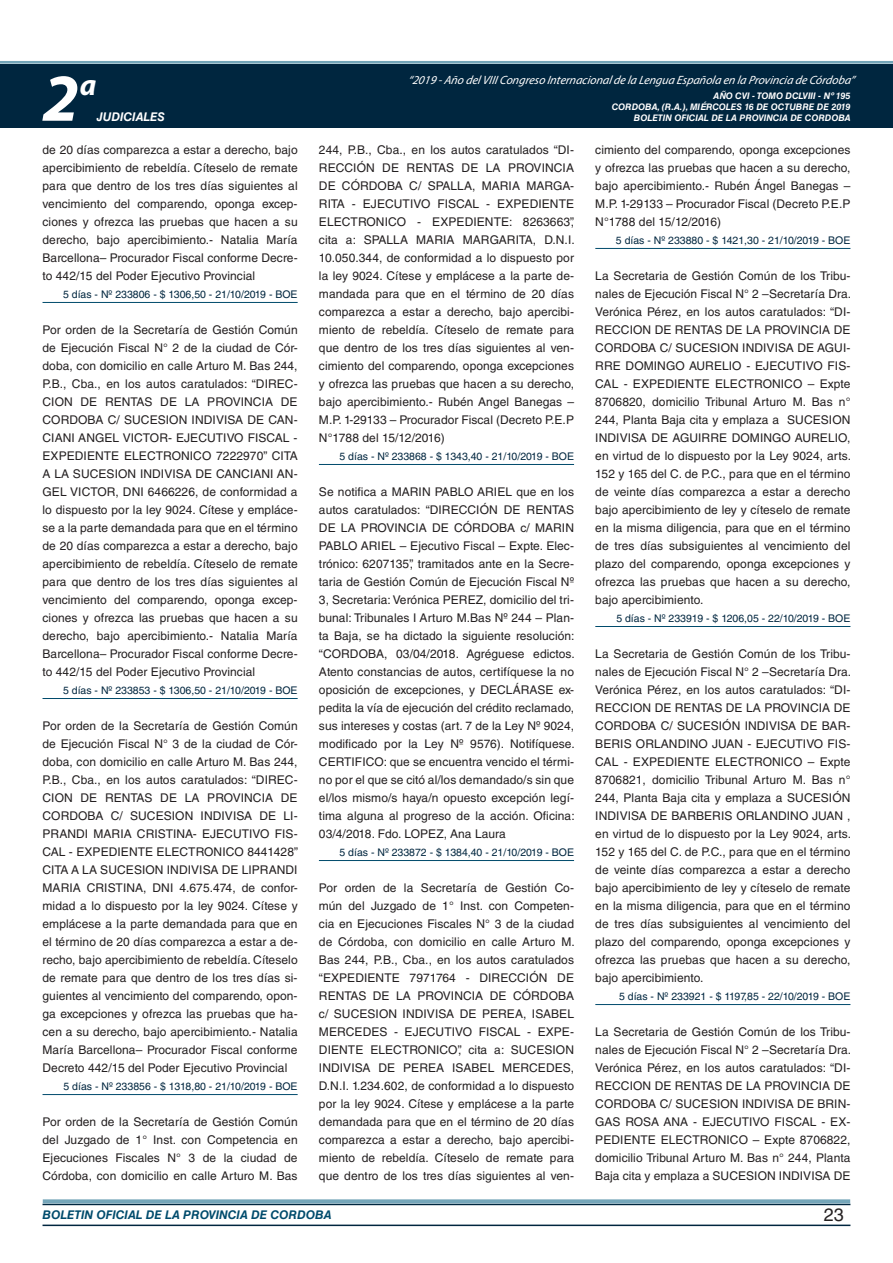
<style>
.page{position:relative;width:893px;height:1263px;background:#fff}
.page>*{position:absolute;margin:0;border:0;box-sizing:border-box;transform-origin:0 0}
.t1{font:italic 700 67.5px "Myriad Pro";color:#fff}
.t2{font:italic 700 30px "Myriad Pro";color:#fff}
.t3{font:18px "Helvetica LT Std";color:#231f20}
.t4{font:12px/18px "Helvetica LT Std";letter-spacing:.005em;color:#231f20;text-align:justify}
.t5{font:italic 12px "Myriad Pro";color:#fff}
.t6{font:italic 700 12px "Helvetica LT Std";color:#004b6c}
.t7{font:italic 700 12px "Helvetica LT Std";color:#fff}
.t8{font:10.5px "Helvetica LT Std";color:#00263f}
.t9{font:italic 700 9px/10.8px "Helvetica LT Std";color:#fff;text-align:right}
</style>
<div class="page">
<div style="left:0;top:61px;width:893px;height:6px;background:#fff;opacity:.75"></div>
<div style="left:0;top:64px;width:893px;height:64px;background:#00263f"></div>
<hr style="left:43px;top:1224px;width:807px;height:2px;background:#00263f">
<div style="left:42px;top:1198px;width:809px;height:8px;background:#fff;opacity:.75"></div>
<hr style="left:43px;top:302px;width:255px;height:1px;background:#004b6c">
<hr style="left:43px;top:698px;width:255px;height:1px;background:#004b6c">
<hr style="left:43px;top:1094px;width:255px;height:1px;background:#004b6c">
<hr style="left:319px;top:464px;width:255px;height:1px;background:#004b6c">
<hr style="left:319px;top:860px;width:255px;height:1px;background:#004b6c">
<hr style="left:595px;top:248px;width:255px;height:1px;background:#004b6c">
<hr style="left:595px;top:626px;width:255px;height:1px;background:#004b6c">
<hr style="left:595px;top:1004px;width:255px;height:1px;background:#004b6c">
<h2 class="t2" style="left:80px;top:66px;width:18px">a</h2>
<p class="t5" style="left:408px;top:72px;width:448px">“2019 -Año delVIIICongreso Internacionalde la Lengua Esp añola en la Provincia de Córdoba”</p>
<h1 class="t1" style="left:43px;top:54px;width:38px">2</h1>
<p class="t9" style="left:612px;top:91px;width:240px">AÑO CVI - TOMO DCLVIII - Nº 195<br>CORDOBA, (R.A.), MIÉRCOLES 16 DE OCTUBRE DE 2019</p>
<p class="t7" style="left:97px;top:110px;width:70px">JUDICIALES</p>
<p class="t9" style="left:634px;top:112px;width:218px">BOLETIN OFICIAL DE LA PROVINCIA DE CORDOBA</p>
<p class="t4" style="left:43px;top:141px;width:257px">de 20 días comparezca a estar a derecho, bajo apercibimiento de rebeldía. Cíteselo de remate para que dentro de los tres días siguientes al vencimiento del comparendo, oponga excep&shy;ciones y ofrezca las pruebas que hacen a su derecho, bajo apercibimiento.- Natalia María Barcellona– Procurador Fiscal conforme Decre&shy;to 442/15 del Poder Ejecutivo Provincial</p>
<p class="t8" style="left:63px;top:288px;width:236px">5 días - Nº 233806 - $ 1306,50 - 21/10/2019 - BOE</p>
<p class="t4" style="left:43px;top:321px;width:257px">Por orden de la Secretaría de Gestión Común de Ejecución Fiscal N° 2 de la ciudad de Cór&shy;doba, con domicilio en calle Arturo M. Bas 244, P.B., Cba., en los autos caratulados: “DIREC-CION DE RENTAS DE LA PROVINCIA DE CORDOBA C/ SUCESION INDIVISA DE CAN-CIANI ANGEL VICTOR- EJECUTIVO FISCAL - EXPEDIENTE ELECTRONICO 7222970” CITA A LA SUCESION INDIVISA DE CANCIANI AN-GEL VICTOR, DNI 6466226, de conformidad a lo dispuesto por la ley 9024. Cítese y empláce&shy;se a la parte demandada para que en el término de 20 días comparezca a estar a derecho, bajo apercibimiento de rebeldía. Cíteselo de remate para que dentro de los tres días siguientes al vencimiento del comparendo, oponga excep&shy;ciones y ofrezca las pruebas que hacen a su derecho, bajo apercibimiento.- Natalia María Barcellona– Procurador Fiscal conforme Decre&shy;to 442/15 del Poder Ejecutivo Provincial</p>
<p class="t8" style="left:63px;top:684px;width:236px">5 días - Nº 233853 - $ 1306,50 - 21/10/2019 - BOE</p>
<p class="t4" style="left:43px;top:717px;width:257px">Por orden de la Secretaría de Gestión Común de Ejecución Fiscal N° 3 de la ciudad de Cór&shy;doba, con domicilio en calle Arturo M. Bas 244, P.B., Cba., en los autos caratulados: “DIREC-CION DE RENTAS DE LA PROVINCIA DE CORDOBA C/ SUCESION INDIVISA DE LI-PRANDI MARIA CRISTINA- EJECUTIVO FIS-CAL - EXPEDIENTE ELECTRONICO 8441428” CITA A LA SUCESION INDIVISA DE LIPRANDI MARIA CRISTINA, DNI 4.675.474, de confor&shy;midad a lo dispuesto por la ley 9024. Cítese y emplácese a la parte demandada para que en el término de 20 días comparezca a estar a de&shy;recho, bajo apercibimiento de rebeldía. Cíteselo de remate para que dentro de los tres días si&shy;guientes al vencimiento del comparendo, opon&shy;ga excepciones y ofrezca las pruebas que ha&shy;cen a su derecho, bajo apercibimiento.- Natalia María Barcellona– Procurador Fiscal conforme Decreto 442/15 del Poder Ejecutivo Provincial</p>
<p class="t8" style="left:64px;top:1080px;width:236px">5 días - Nº 233856 - $ 1318,80 - 21/10/2019 - BOE</p>
<p class="t4" style="left:43px;top:1113px;width:257px">Por orden de la Secretaría de Gestión Común del Juzgado de 1° Inst. con Competencia en Ejecuciones Fiscales N° 3 de la ciudad de Córdoba, con domicilio en calle Arturo M. Bas</p>
<p class="t4" style="left:319px;top:141px;width:257px">244, P.B., Cba., en los autos caratulados “DI-RECCIÓN DE RENTAS DE LA PROVINCIA DE CÓRDOBA C/ SPALLA, MARIA MARGA-RITA - EJECUTIVO FISCAL - EXPEDIENTE ELECTRONICO - EXPEDIENTE: 8263663”, cita a: SPALLA MARIA MARGARITA, D.N.I.<br>10.050.344, de conformidad a lo dispuesto por la ley 9024. Cítese y emplácese a la parte de&shy;mandada para que en el término de 20 días comparezca a estar a derecho, bajo apercibi&shy;miento de rebeldía. Cíteselo de remate para que dentro de los tres días siguientes al ven&shy;cimiento del comparendo, oponga excepciones y ofrezca las pruebas que hacen a su derecho, bajo apercibimiento.- Rubén Angel Banegas – M.P. 1-29133 – Procurador Fiscal (Decreto P.E.P N°1788 del 15/12/2016)</p>
<p class="t8" style="left:339px;top:450px;width:236px">5 días - Nº 233868 - $ 1343,40 - 21/10/2019 - BOE</p>
<p class="t4" style="left:319px;top:483px;width:257px">Se notifica a MARIN PABLO ARIEL que en los autos caratulados: “DIRECCIÓN DE RENTAS DE LA PROVINCIA DE CÓRDOBA c/ MARIN PABLO ARIEL – Ejecutivo Fiscal – Expte. Elec&shy;trónico: 6207135”, tramitados ante en la Secre&shy;taria de Gestión Común de Ejecución Fiscal Nº 3, Secretaria: Verónica PEREZ, domicilio del tri&shy;bunal: Tribunales I Arturo M.Bas Nº 244 – Plan&shy;ta Baja, se ha dictado la siguiente resolución: “CORDOBA, 03/04/2018. Agréguese edictos.<br>Atento constancias de autos, certifíquese la no oposición de excepciones, y DECLÁRASE ex&shy;pedita la vía de ejecución del crédito reclamado, sus intereses y costas (art. 7 de la Ley Nº 9024, modificado por la Ley Nº 9576). Notifíquese.<br>CERTIFICO: que se encuentra vencido el térmi&shy;no por el que se citó al/los demandado/s sin que el/los mismo/s haya/n opuesto excepción legí&shy;tima alguna al progreso de la acción. Oficina:<br>03/4/2018. Fdo. LOPEZ, Ana Laura</p>
<p class="t8" style="left:339px;top:846px;width:236px">5 días - Nº 233872 - $ 1384,40 - 21/10/2019 - BOE</p>
<p class="t4" style="left:319px;top:879px;width:257px">Por orden de la Secretaría de Gestión Co&shy;mún del Juzgado de 1° Inst. con Competen&shy;cia en Ejecuciones Fiscales N° 3 de la ciudad de Córdoba, con domicilio en calle Arturo M.<br>Bas 244, P.B., Cba., en los autos caratulados “EXPEDIENTE 7971764 - DIRECCIÓN DE RENTAS DE LA PROVINCIA DE CÓRDOBA c/ SUCESION INDIVISA DE PEREA, ISABEL MERCEDES - EJECUTIVO FISCAL - EXPE-DIENTE ELECTRONICO”, cita a: SUCESION INDIVISA DE PEREA ISABEL MERCEDES, D.N.I. 1.234.602, de conformidad a lo dispuesto por la ley 9024. Cítese y emplácese a la parte demandada para que en el término de 20 días comparezca a estar a derecho, bajo apercibi&shy;miento de rebeldía. Cíteselo de remate para que dentro de los tres días siguientes al ven-</p>
<p class="t4" style="left:595px;top:141px;width:257px">cimiento del comparendo, oponga excepciones y ofrezca las pruebas que hacen a su derecho, bajo apercibimiento.- Rubén Ángel Banegas – M.P. 1-29133 – Procurador Fiscal (Decreto P.E.P N°1788 del 15/12/2016)</p>
<p class="t8" style="left:616px;top:234px;width:236px">5 días - Nº 233880 - $ 1421,30 - 21/10/2019 - BOE</p>
<p class="t4" style="left:595px;top:267px;width:257px">La Secretaria de Gestión Común de los Tribu&shy;nales de Ejecución Fiscal N° 2 –Secretaría Dra.<br>Verónica Pérez, en los autos caratulados: “DI-RECCION DE RENTAS DE LA PROVINCIA DE CORDOBA C/ SUCESION INDIVISA DE AGUI-RRE DOMINGO AURELIO - EJECUTIVO FIS-CAL - EXPEDIENTE ELECTRONICO – Expte 8706820, domicilio Tribunal Arturo M. Bas n° 244, Planta Baja cita y emplaza a SUCESION INDIVISA DE AGUIRRE DOMINGO AURELIO, en virtud de lo dispuesto por la Ley 9024, arts.<br>152 y 165 del C. de P.C., para que en el término de veinte días comparezca a estar a derecho bajo apercibimiento de ley y cíteselo de remate en la misma diligencia, para que en el término de tres días subsiguientes al vencimiento del plazo del comparendo, oponga excepciones y ofrezca las pruebas que hacen a su derecho, bajo apercibimiento.</p>
<p class="t8" style="left:616px;top:612px;width:236px">5 días - Nº 233919 - $ 1206,05 - 22/10/2019 - BOE</p>
<p class="t4" style="left:595px;top:645px;width:257px">La Secretaria de Gestión Común de los Tribu&shy;nales de Ejecución Fiscal N° 2 –Secretaría Dra.<br>Verónica Pérez, en los autos caratulados: “DI-RECCION DE RENTAS DE LA PROVINCIA DE CORDOBA C/ SUCESIÓN INDIVISA DE BAR-BERIS ORLANDINO JUAN - EJECUTIVO FIS-CAL - EXPEDIENTE ELECTRONICO – Expte 8706821, domicilio Tribunal Arturo M. Bas n° 244, Planta Baja cita y emplaza a SUCESIÓN INDIVISA DE BARBERIS ORLANDINO JUAN , en virtud de lo dispuesto por la Ley 9024, arts.<br>152 y 165 del C. de P.C., para que en el término de veinte días comparezca a estar a derecho bajo apercibimiento de ley y cíteselo de remate en la misma diligencia, para que en el término de tres días subsiguientes al vencimiento del plazo del comparendo, oponga excepciones y ofrezca las pruebas que hacen a su derecho, bajo apercibimiento.</p>
<p class="t8" style="left:619px;top:990px;width:233px">5 días - Nº 233921 - $ 1197,85 - 22/10/2019 - BOE</p>
<p class="t4" style="left:595px;top:1023px;width:257px">La Secretaria de Gestión Común de los Tribu&shy;nales de Ejecución Fiscal N° 2 –Secretaría Dra.<br>Verónica Pérez, en los autos caratulados: “DI-RECCION DE RENTAS DE LA PROVINCIA DE CORDOBA C/ SUCESION INDIVISA DE BRIN-GAS ROSA ANA - EJECUTIVO FISCAL - EX-PEDIENTE ELECTRONICO – Expte 8706822, domicilio Tribunal Arturo M. Bas n° 244, Planta Baja cita y emplaza a SUCESION INDIVISA DE</p>
<p class="t6" style="left:43px;top:1208px;width:290px">BOLETIN OFICIAL DE LA PROVINCIA DE CORDOBA</p>
<h3 class="t3" style="left:824px;top:1204px;width:22px">23</h3>
</div>
